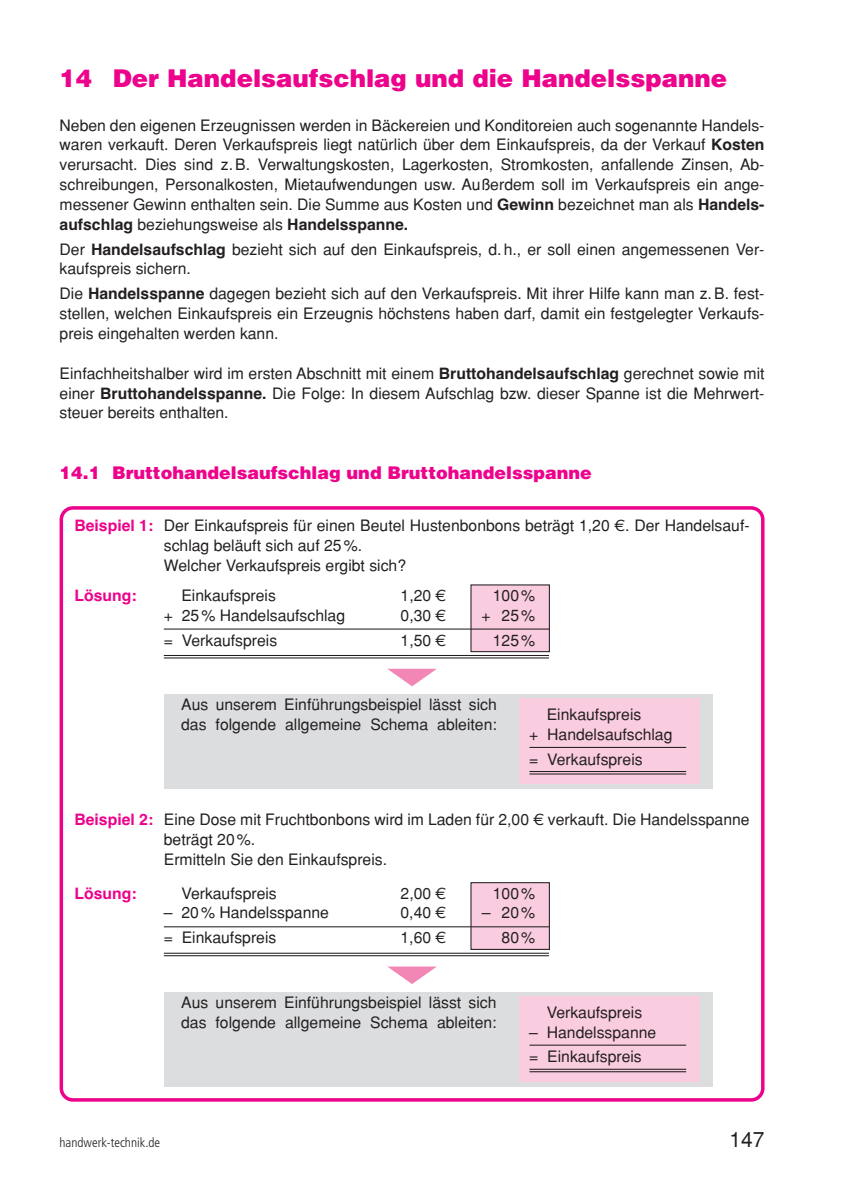
<style>
.page{position:relative;width:844px;height:1191px;background:#fff}
.page>*{position:absolute;margin:0;border:0;box-sizing:border-box;transform-origin:0 0}
.t1{font:900 24.5px "Helvetica";color:#ed028c}
.t2{font:21px "Helvetica";color:#231f20}
.t3{font:900 17.5px "Helvetica";color:#ed028c}
.t4{font:15.75px/19.8px "Helvetica";color:#231f20}
.t5{font:700 15.75px "Helvetica";color:#ed028c}
.t6{font:300 condensed 13.12px "Frutiger LT Std";color:#231f20}
.s1{font-weight:700}
.s2{font-weight:700;color:#ed028c}
.s3{font-family:"Euro Signs IIBQ"}
</style>
<div class="page">
<svg style="left:59px;top:506px;width:706px;height:596px"></svg>
<h1 class="t1" style="left:60px;top:69px;width:669px">14 Der Handelsaufschlag und die Handelsspanne</h1>
<p class="t4" style="left:60px;top:115px;width:706px;text-align:justify">Neben den eigenen Erzeugnissen werden in Bäckereien und Konditoreien auch sogenannte Handels&shy;waren verkauft. Deren Verkaufspreis liegt natürlich über dem Einkaufspreis, da der Verkauf <span class="s1">Kosten </span>verursacht. Dies sind z.B. Verwaltungskosten, Lagerkosten, Stromkosten, anfallende Zinsen, Ab&shy;schreibungen, Personalkosten, Mietaufwendungen usw. Außerdem soll im Verkaufspreis ein ange&shy;messener Gewinn enthalten sein. Die Summe aus Kosten und <span class="s1">Gewinn</span> bezeichnet man als <span class="s1">Handels&shy;aufschlag</span> beziehungsweise als <span class="s1">Handelsspanne.</span></p>
<p class="t4" style="left:60px;top:239px;width:706px">Der <span class="s1">Handelsaufschlag</span> bezieht sich auf den Einkaufspreis, d.h., er soll einen angemessenen Ver&shy;kaufspreis sichern.</p>
<p class="t4" style="left:60px;top:284px;width:706px;text-align:justify">Die <span class="s1">Handelsspanne</span> dagegen bezieht sich auf den Verkaufspreis. Mit ihrer Hilfe kann man z.B. fest&shy;stellen, welchen Einkaufspreis ein Erzeugnis höchstens haben darf, damit ein festgelegter Verkaufs&shy;preis eingehalten werden kann.</p>
<p class="t4" style="left:60px;top:363px;width:706px;text-align:justify">Einfachheitshalber wird im ersten Abschnitt mit einem <span class="s1">Bruttohandelsaufschlag</span> gerechnet sowie mit einer <span class="s1">Bruttohandelsspanne.</span> Die Folge: In diesem Aufschlag bzw. dieser Spanne ist die Mehrwert&shy;steuer bereits enthalten.</p>
<p class="t3" style="left:60px;top:466px;width:533px">14.1 Bruttohandelsaufschlag und Bruttohandelsspanne</p>
<p class="t4" style="left:164px;top:516px;width:587px;text-indent:-89px"><span class="s2">Beispiel 1:</span> Der Einkaufspreis für einen Beutel Hustenbonbons beträgt 1,20 <span class="s3">$</span>. Der Handelsauf&shy;schlag beläuft sich auf 25%.<br>Welcher Verkaufspreis ergibt sich?</p>
<p class="t5" style="left:74px;top:586px;width:64px">Lösung:</p>
<p class="t4" style="left:181px;top:585px;width:96px">Einkaufspreis</p>
<p class="t4" style="left:400px;top:585px;width:47px">1,20 <span class="s3">$</span></p>
<p class="t4" style="left:492px;top:585px;width:44px">100%</p>
<p class="t4" style="left:164px;top:605px;width:183px">+ 25% Handelsaufschlag</p>
<p class="t4" style="left:400px;top:605px;width:47px">0,30 <span class="s3">$</span></p>
<p class="t4" style="left:481px;top:605px;width:55px">+ 25%</p>
<p class="t4" style="left:164px;top:630px;width:115px">= Verkaufspreis</p>
<p class="t4" style="left:400px;top:630px;width:47px">1,50 <span class="s3">$</span></p>
<p class="t4" style="left:492px;top:630px;width:44px">125%</p>
<p class="t4" style="left:181px;top:694px;width:317px">Aus unserem Einführungsbeispiel lässt sich das folgende allgemeine Schema ableiten:</p>
<p class="t4" style="left:529px;top:704px;width:145px;text-indent:18px">Einkaufspreis<br>+ Handelsaufschlag</p>
<p class="t4" style="left:529px;top:749px;width:115px">= Verkaufspreis</p>
<p class="t4" style="left:164px;top:810px;width:587px;text-indent:-89px"><span class="s2">Beispiel 2:</span> Eine Dose mit Fruchtbonbons wird im Laden für 2,00 <span class="s3">$</span> verkauft. Die Handelsspanne beträgt 20%.<br>Ermitteln Sie den Einkaufspreis.</p>
<p class="t5" style="left:74px;top:884px;width:64px">Lösung:</p>
<p class="t4" style="left:181px;top:883px;width:97px">Verkaufspreis</p>
<p class="t4" style="left:400px;top:883px;width:47px">2,00 <span class="s3">$</span></p>
<p class="t4" style="left:492px;top:883px;width:44px">100%</p>
<p class="t4" style="left:164px;top:903px;width:167px">– 20% Handelsspanne</p>
<p class="t4" style="left:400px;top:903px;width:47px">0,40 <span class="s3">$</span></p>
<p class="t4" style="left:481px;top:903px;width:55px">– 20%</p>
<p class="t4" style="left:164px;top:928px;width:114px">= Einkaufspreis</p>
<p class="t4" style="left:400px;top:928px;width:47px">1,60 <span class="s3">$</span></p>
<p class="t4" style="left:501px;top:928px;width:35px">80%</p>
<p class="t4" style="left:181px;top:992px;width:317px">Aus unserem Einführungsbeispiel lässt sich das folgende allgemeine Schema ableiten:</p>
<p class="t4" style="left:546px;top:1002px;width:97px">Verkaufspreis</p>
<p class="t4" style="left:529px;top:1019px;width:128px;line-height:24.8px">– Handelsspanne = Einkaufspreis</p>
<p class="t6" style="left:60px;top:1137px;width:102px">handwerk-technik.de</p>
<h2 class="t2" style="left:729px;top:1127px;width:37px">147</h2>
</div>
